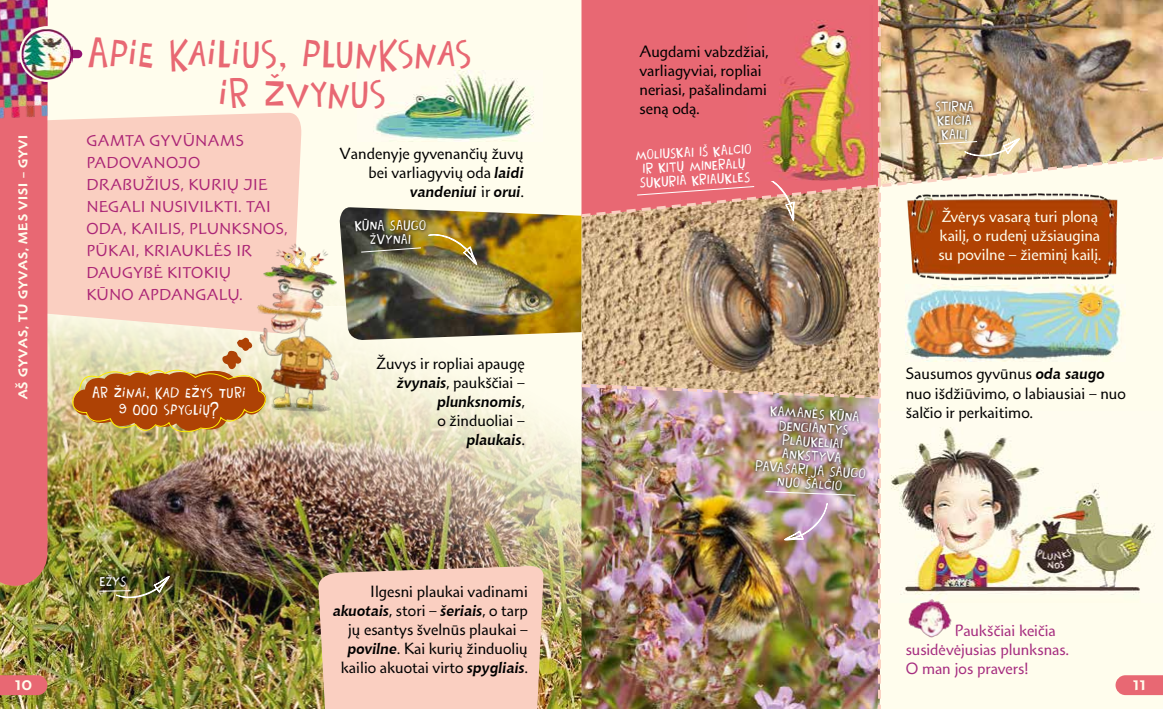
<style>
.page{position:relative;width:1163px;height:709px;background:#fff}
.page>*{position:absolute;margin:0;border:0;box-sizing:border-box;transform-origin:0 0}
.t1{font:40px/40px "Kake Make";letter-spacing:.005em;color:#e86873}
.t2{font:15.5px/19px "Hoffmann Book LT";color:#000}
.t3{font:15.5px/19px "Hoffmann Book LT";letter-spacing:-.005em;color:#fffded}
.t4{font:15.5px/19px "Hoffmann Book LT";letter-spacing:-.005em;color:#a62d80}
.t5{font:15px/22px "Hoffmann Book LT";letter-spacing:.02em;color:#ab2576}
.t6{font:15px/17px "Kake Make";letter-spacing:.015em;color:#fff;text-align:center}
.t7{font:italic 700 14.8px "Chianti BT";color:#000}
.t8{font:13px/14px "Kake Make";letter-spacing:.025em;color:#fff;text-align:center}
.t9{font:13px "Hoffmann Bold LT";color:#fffded}
.t10{font:12px "Hoffmann Bold LT";letter-spacing:.08em;color:#fffded}
.s1{font-family:"Chianti BT";font-weight:700;font-style:italic;font-size:14.8px}
.s2{font-family:"Hoffmann Book LT";font-weight:400;font-style:normal;font-size:15.5px}
</style>
<div class="page">
<div style="left:0;top:0;width:1162px;height:709px;background:#fffded"></div>
<img style="left:0;top:477px;width:578px;height:232px">
<img style="left:882px;top:0;width:280px;height:153px">
<img style="left:47px;top:333px;width:531px;height:144px">
<img style="left:340px;top:207px;width:238px;height:133px">
<img style="left:891px;top:427px;width:264px;height:168px">
<svg style="left:47px;top:112px;width:255px;height:221px;background:#f9d1c3"></svg>
<img style="left:882px;top:153px;width:280px;height:34px">
<svg style="left:352px;top:216px;width:76px;height:31px;background:#584e26"></svg>
<svg style="left:932px;top:98px;width:44px;height:45px;background:#b29873"></svg>
<svg style="left:97px;top:572px;width:1px;height:17px"></svg>
<img style="left:900px;top:185px;width:243px;height:100px">
<img style="left:905px;top:593px;width:49px;height:45px">
<img style="left:246px;top:234px;width:102px;height:198px">
<img style="left:276px;top:402px;width:54px;height:9px">
<svg style="left:68px;top:337px;width:208px;height:96px;background:#cb9761"></svg>
<img style="left:98px;top:569px;width:72px;height:33px">
<img style="left:935px;top:132px;width:85px;height:29px">
<img style="left:428px;top:231px;width:49px;height:39px">
<svg style="left:360px;top:247px;width:62px;height:6px"></svg>
<img style="left:375px;top:70px;width:159px;height:72px">
<img style="left:578px;top:0;width:304px;height:709px">
<svg style="left:318px;top:562px;width:225px;height:147px;background:#f1c8b7"></svg>
<img style="left:905px;top:285px;width:220px;height:77px">
<svg style="left:0;top:675px;width:47px;height:20px"></svg>
<svg style="left:1115px;top:675px;width:47px;height:20px"></svg>
<div style="left:0;top:126px;width:47px;height:460px;background:#e86873"></div>
<img style="left:0;top:0;width:47px;height:126px">
<svg style="left:19px;top:26px;width:56px;height:56px"></svg>
<div style="left:33px;top:50px;width:49px;height:8px;background:#931270;border-radius:4px"></div>
<img style="left:22px;top:29px;width:51px;height:50px">
<p class="t10" style="left:15px;top:399px;width:266px;rotate:-90deg">AŠ GYVAS, TU GYVAS, MES VISI – GYVI</p>
<h1 class="t1" style="left:219px;top:37px;width:254px;text-indent:-132px">Apie kailius, plunksnas ir žvynus</h1>
<p class="t5" style="left:86px;top:130px;width:203px">GAMTA GYVŪNAMS<br>PADOVANOJO<br>DRABUŽIUS, KURIŲ JIE<br>NEGALI NUSIVILKTI. TAI<br>ODA, KAILIS, PLUNKSNOS,<br>PŪKAI, KRIAUKLĖS IR<br>DAUGYBĖ KITOKIŲ<br>KŪNO APDANGALŲ.</p>
<p class="t6" style="left:92px;top:385px;width:155px">Ar žinai, kad ežys turi<br>9 000 spyglių?</p>
<p class="t2" style="left:339px;top:143px;width:186px;text-align:right">Vandenyje gyvenančių žuvų bei varliagyvių oda <span class="s1">laidi</span></p>
<p class="t7" style="left:410px;top:181px;width:115px">vandeniui <span class="s2">ir</span> orui<span class="s2">.</span></p>
<p class="t8" style="left:354px;top:220px;width:73px">KŪNĄ SAUGO<br>ŽVYNAI</p>
<p class="t2" style="left:376px;top:353px;width:150px;text-align:right">Žuvys ir ropliai apaugę <span class="s1">žvynais</span>, paukščiai –</p>
<p class="t7" style="left:437px;top:391px;width:89px">plunksnomis<span class="s2">,</span></p>
<p class="t2" style="left:437px;top:410px;width:89px">o žinduoliai –</p>
<p class="t7" style="left:467px;top:429px;width:59px">plaukais<span class="s2">.</span></p>
<p class="t2" style="left:639px;top:41px;width:131px">Augdami vabzdžiai, varliagyviai, ropliai neriasi, pašalindami seną odą.</p>
<p class="t8" style="left:635px;top:149px;width:118px;text-align:left;rotate:-3deg">MOLIUSKAI IŠ KALCIO<br>IR KITŲ MINERALŲ<br>SUKURIA KRIAUKLES</p>
<p class="t8" style="left:935px;top:100px;width:40px">STIRNA<br>KEIČIA<br>KAILĮ</p>
<p class="t3" style="left:938px;top:207px;width:164px">Žvėrys vasarą turi ploną kailį, o rudenį užsiaugina su povilne – žieminį kailį.</p>
<p class="t8" style="left:760px;top:404px;width:112px;rotate:4deg">KAMANĖS KŪNĄ<br>DENGIANTYS<br>PLAUKELIAI<br>ANKSTYVĄ<br>PAVASARĮ JĄ SAUGO<br>NUO ŠALČIO</p>
<p class="t2" style="left:905px;top:364px;width:222px">Sausumos gyvūnus <span class="s1">oda saugo </span>nuo išdžiūvimo, o labiausiai – nuo šalčio ir perkaitimo.</p>
<p class="t8" style="left:100px;top:575px;width:28px">EŽYS</p>
<p class="t2" style="left:370px;top:582px;width:159px">Ilgesni plaukai vadinami</p>
<p class="t7" style="left:333px;top:600px;width:196px">akuotais<span class="s2">, stori –</span> šeriais<span class="s2">, o tarp</span></p>
<p class="t2" style="left:341px;top:620px;width:188px;text-align:center">jų esantys švelnūs plaukai – <span class="s1">povilne</span>. Kai kurių žinduolių kailio akuotai virto <span class="s1">spygliais</span>.</p>
<p class="t4" style="left:905px;top:621px;width:165px;text-indent:49px">Paukščiai keičia susidėvėjusias plunksnas.<br>O man jos pravers!</p>
<p class="t9" style="left:15px;top:676px;width:18px">10</p>
<p class="t9" style="left:1133px;top:676px;width:14px">11</p>
</div>
